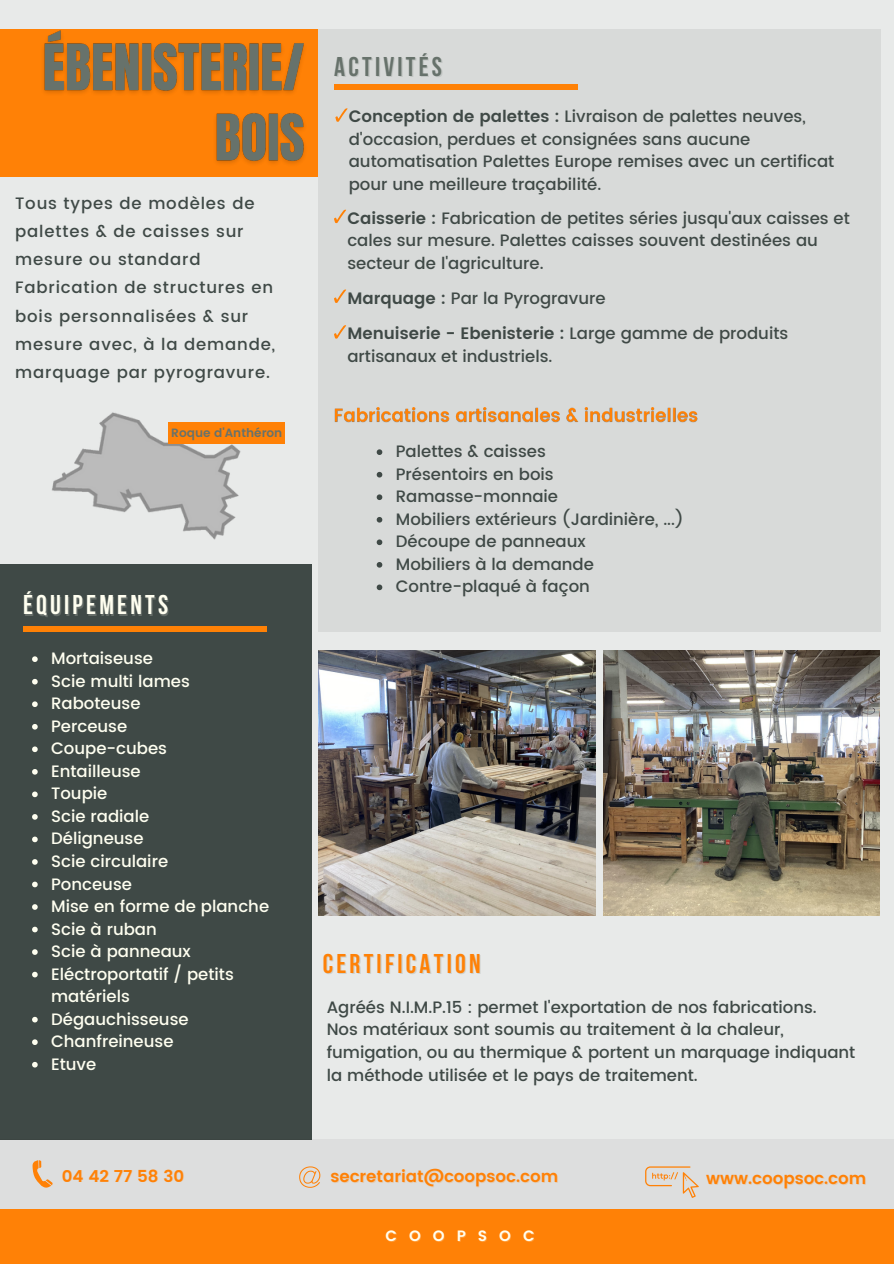
<style>
.page{position:relative;width:894px;height:1264px;background:#fff}
.page>*{position:absolute;margin:0;border:0;box-sizing:border-box;transform-origin:0 0}
.t1{font:700 27px "Bebas Neue";letter-spacing:.12em;color:#ff8106}
.t2{font:700 27px "Bebas Neue";letter-spacing:.12em;color:#fffff0}
.t3{font:700 27px "Bebas Neue";letter-spacing:.12em;color:#67726b}
.t4{font:500 16.5px/22.5px "Poppins";color:#3f4946}
.t5{font:500 16.5px/22.5px "Poppins";color:#fffff0}
.t6{font:500 16.5px/28.2px "Poppins";letter-spacing:.05em;color:#3f4946}
.t7{font:600 16.5px "Poppins";color:#ff8106}
.t8{font:600 15px "Poppins";letter-spacing:.8em;color:#fffff0}
.t9{font:600 12px "Poppins";color:#67726b}
.s1{font-weight:600}
</style>
<div class="page">
<div style="left:0;top:0;width:893px;height:1258px;background:#e8eae9"></div>
<div style="left:318px;top:29px;width:562px;height:603px;background:#d8dad9"></div>
<div style="left:0;top:1208px;width:893px;height:55px;background:#ff8106"></div>
<div style="left:0;top:564px;width:311px;height:575px;background:#3f4946"></div>
<img style="left:318px;top:650px;width:277px;height:266px">
<div style="left:0;top:1139px;width:893px;height:70px;background:#dddede"></div>
<svg style="left:32px;top:1160px;width:21px;height:28px"></svg>
<svg style="left:299px;top:1166px;width:21px;height:21px"></svg>
<svg style="left:645px;top:1166px;width:53px;height:31px"></svg>
<div style="left:334px;top:84px;width:243px;height:5px;background:#ff8106"></div>
<div style="left:23px;top:626px;width:243px;height:6px;background:#ff8106"></div>
<div style="left:0;top:29px;width:318px;height:148px;background:#ff8106"></div>
<img style="left:43px;top:30px;width:262px;height:134px">
<svg style="left:335px;top:108px;width:12px;height:14px"></svg>
<svg style="left:32px;top:656px;width:6px;height:6px"></svg>
<svg style="left:32px;top:679px;width:6px;height:5px"></svg>
<svg style="left:32px;top:701px;width:6px;height:6px"></svg>
<svg style="left:32px;top:724px;width:6px;height:5px"></svg>
<svg style="left:32px;top:746px;width:6px;height:6px"></svg>
<svg style="left:32px;top:769px;width:6px;height:5px"></svg>
<svg style="left:32px;top:791px;width:6px;height:6px"></svg>
<svg style="left:32px;top:814px;width:6px;height:5px"></svg>
<svg style="left:32px;top:836px;width:6px;height:6px"></svg>
<svg style="left:32px;top:859px;width:6px;height:5px"></svg>
<svg style="left:32px;top:881px;width:6px;height:6px"></svg>
<svg style="left:32px;top:904px;width:6px;height:5px"></svg>
<svg style="left:32px;top:926px;width:6px;height:6px"></svg>
<svg style="left:32px;top:949px;width:6px;height:5px"></svg>
<svg style="left:32px;top:971px;width:6px;height:6px"></svg>
<svg style="left:32px;top:1016px;width:6px;height:6px"></svg>
<svg style="left:32px;top:1039px;width:6px;height:5px"></svg>
<svg style="left:32px;top:1061px;width:6px;height:6px"></svg>
<svg style="left:334px;top:210px;width:12px;height:13px"></svg>
<img style="left:334px;top:407px;width:364px;height:16px">
<svg style="left:334px;top:289px;width:12px;height:14px"></svg>
<svg style="left:334px;top:325px;width:12px;height:13px"></svg>
<svg style="left:376px;top:449px;width:6px;height:6px"></svg>
<svg style="left:376px;top:472px;width:6px;height:5px"></svg>
<svg style="left:376px;top:494px;width:6px;height:6px"></svg>
<svg style="left:376px;top:517px;width:6px;height:5px"></svg>
<svg style="left:376px;top:539px;width:6px;height:6px"></svg>
<svg style="left:376px;top:562px;width:6px;height:5px"></svg>
<svg style="left:376px;top:584px;width:6px;height:6px"></svg>
<img style="left:52px;top:412px;width:189px;height:128px">
<div style="left:168px;top:422px;width:117px;height:22px;background:#ff8106"></div>
<img style="left:603px;top:650px;width:276px;height:266px">
<p class="t6" style="left:15px;top:189px;width:261px">Tous types de modèles de palettes &amp; de caisses sur mesure ou standard<br>Fabrication de structures en bois personnalisées &amp; sur mesure avec, à la demande, marquage par pyrogravure.</p>
<p class="t9" style="left:171px;top:425px;width:113px">Roque d'Anthéron</p>
<p class="t2" style="left:23px;top:594px;width:147px">ÉQUIPEMENTS</p>
<p class="t5" style="left:51px;top:647px;width:103px">Mortaiseuse</p>
<p class="t5" style="left:51px;top:669px;width:140px">Scie multi lames</p>
<p class="t5" style="left:51px;top:692px;width:91px">Raboteuse</p>
<p class="t5" style="left:51px;top:715px;width:78px">Perceuse</p>
<p class="t5" style="left:51px;top:737px;width:117px">Coupe-cubes</p>
<p class="t5" style="left:51px;top:760px;width:91px">Entailleuse</p>
<p class="t5" style="left:51px;top:782px;width:58px">Toupie</p>
<p class="t5" style="left:51px;top:805px;width:100px">Scie radiale</p>
<p class="t5" style="left:51px;top:827px;width:94px">Déligneuse</p>
<p class="t5" style="left:51px;top:850px;width:118px">Scie circulaire</p>
<p class="t5" style="left:51px;top:872px;width:82px">Ponceuse</p>
<p class="t5" style="left:51px;top:895px;width:219px">Mise en forme de planche</p>
<p class="t5" style="left:51px;top:917px;width:107px">Scie à ruban</p>
<p class="t5" style="left:51px;top:940px;width:141px">Scie à panneaux</p>
<p class="t5" style="left:51px;top:962px;width:184px">Eléctroportatif / petits matériels</p>
<p class="t5" style="left:51px;top:1007px;width:139px">Dégauchisseuse</p>
<p class="t5" style="left:51px;top:1030px;width:124px">Chanfreineuse</p>
<p class="t5" style="left:51px;top:1052px;width:47px">Etuve</p>
<p class="t3" style="left:334px;top:56px;width:109px">ACTIVITÉS</p>
<p class="t4" style="left:349px;top:105px;width:487px"><span class="s1">Conception de palettes :</span> Livraison de palettes neuves, d'occasion, perdues et consignées sans aucune automatisation Palettes Europe remises avec un certificat pour une meilleure traçabilité.</p>
<p class="t4" style="left:347px;top:207px;width:504px"><span class="s1">Caisserie :</span> Fabrication de petites séries jusqu'aux caisses et cales sur mesure. Palettes caisses souvent destinées au secteur de l'agriculture.</p>
<p class="t4" style="left:347px;top:286px;width:260px"><span class="s1">Marquage :</span> Par la Pyrogravure</p>
<p class="t4" style="left:347px;top:322px;width:442px"><span class="s1">Menuiserie - Ebenisterie :</span> Large gamme de produits artisanaux et industriels.</p>
<p class="t4" style="left:395px;top:440px;width:151px">Palettes &amp; caisses</p>
<p class="t4" style="left:395px;top:463px;width:159px">Présentoirs en bois</p>
<p class="t4" style="left:395px;top:485px;width:164px">Ramasse-monnaie</p>
<p class="t4" style="left:395px;top:508px;width:289px">Mobiliers extérieurs (Jardinière, ...)</p>
<p class="t4" style="left:395px;top:530px;width:191px">Découpe de panneaux</p>
<p class="t4" style="left:395px;top:553px;width:200px">Mobiliers à la demande</p>
<p class="t4" style="left:395px;top:575px;width:196px">Contre-plaqué à façon</p>
<p class="t1" style="left:322px;top:952px;width:159px">CERTIFICATION</p>
<p class="t4" style="left:326px;top:995px;width:491px">Agréés N.I.M.P.15 : permet l'exportation de nos fabrications.</p>
<p class="t4" style="left:326px;top:1018px;width:530px">Nos matériaux sont soumis au traitement à la chaleur, fumigation, ou au thermique &amp; portent un marquage indiquant la méthode utilisée et le pays de traitement.</p>
<p class="t7" style="left:62px;top:1166px;width:124px">04 42 77 58 30</p>
<p class="t7" style="left:330px;top:1166px;width:229px">secretariat@coopsoc.com</p>
<p class="t7" style="left:706px;top:1168px;width:161px">www.coopsoc.com</p>
<p class="t8" style="left:385px;top:1227px;width:150px">COOPSOC</p>
</div>
